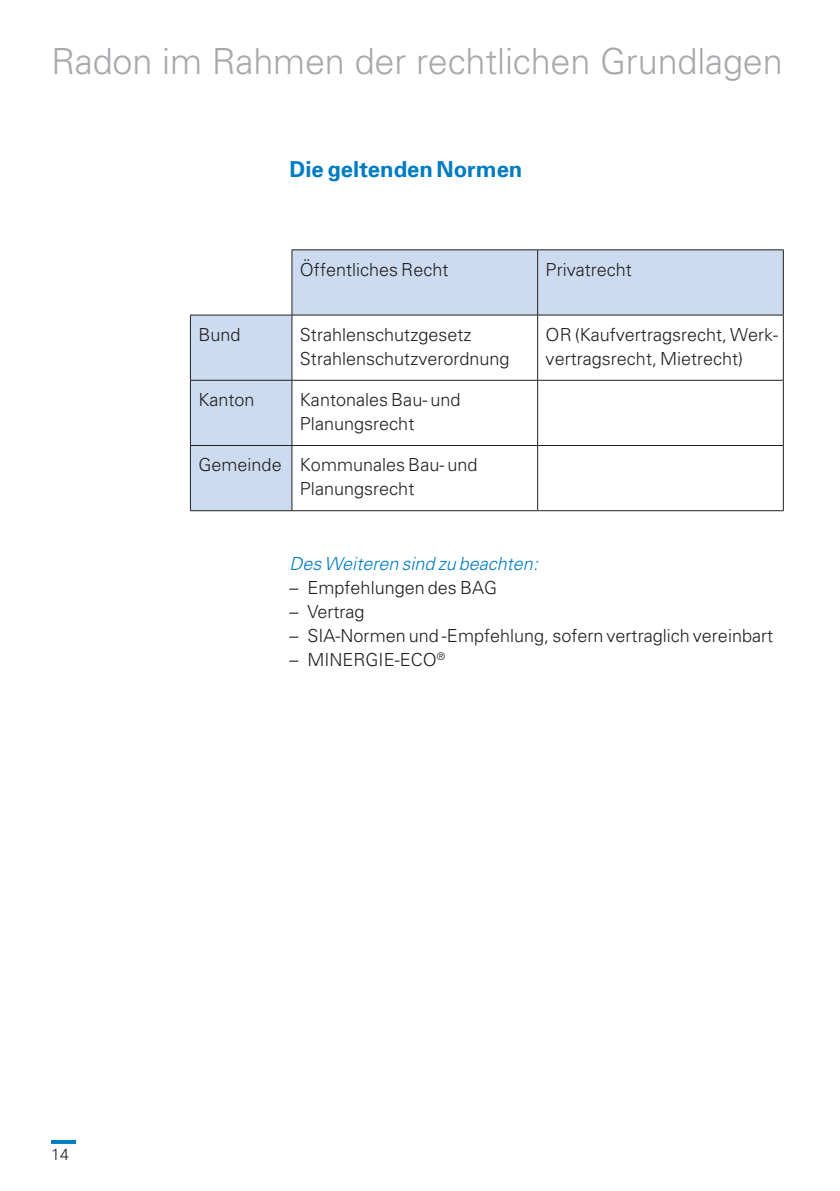
<style>
.page{position:relative;width:840px;height:1191px;background:#fff}
.page>*{position:absolute;margin:0;border:0;box-sizing:border-box;transform-origin:0 0}
.t1{font:300 36px "Univers";letter-spacing:-.005em;color:#a8a9ad}
.t2{font:700 22px "Univers";color:#007cc3}
.t3{font:300 18px/24px "Univers";color:#231f20}
.t4{font:italic 300 18px "Univers";color:#007cc3}
.t5{font:300 16px "Univers";color:#231f20}
</style>
<div class="page">
<svg style="left:51px;top:1140px;width:25px;height:4px"></svg>
<svg style="left:190px;top:250px;width:592px;height:260px"></svg>
<hr style="left:291px;top:249px;width:246px;height:1px;background:#231f20">
<hr style="left:537px;top:249px;width:246px;height:1px;background:#231f20">
<hr style="left:537px;top:250px;width:1px;height:65px;background:#231f20">
<hr style="left:782px;top:250px;width:1px;height:65px;background:#231f20">
<hr style="left:190px;top:380px;width:1px;height:65px;background:#231f20">
<hr style="left:291px;top:380px;width:1px;height:65px;background:#231f20">
<hr style="left:537px;top:380px;width:1px;height:65px;background:#231f20">
<hr style="left:782px;top:380px;width:1px;height:65px;background:#231f20">
<hr style="left:190px;top:445px;width:102px;height:1px;background:#231f20">
<hr style="left:190px;top:446px;width:1px;height:64px;background:#231f20">
<hr style="left:292px;top:445px;width:245px;height:1px;background:#231f20">
<hr style="left:291px;top:446px;width:1px;height:64px;background:#231f20">
<hr style="left:537px;top:445px;width:246px;height:1px;background:#231f20">
<hr style="left:537px;top:446px;width:1px;height:64px;background:#231f20">
<hr style="left:782px;top:446px;width:1px;height:64px;background:#231f20">
<hr style="left:190px;top:510px;width:102px;height:1px;background:#231f20">
<hr style="left:292px;top:510px;width:245px;height:1px;background:#231f20">
<hr style="left:537px;top:510px;width:246px;height:1px;background:#231f20">
<hr style="left:291px;top:250px;width:1px;height:65px;background:#231f20">
<hr style="left:190px;top:315px;width:102px;height:1px;background:#231f20">
<hr style="left:190px;top:315px;width:1px;height:65px;background:#231f20">
<hr style="left:292px;top:315px;width:245px;height:1px;background:#231f20">
<hr style="left:291px;top:315px;width:1px;height:65px;background:#231f20">
<hr style="left:537px;top:315px;width:246px;height:1px;background:#231f20">
<hr style="left:537px;top:315px;width:1px;height:65px;background:#231f20">
<hr style="left:782px;top:315px;width:1px;height:65px;background:#231f20">
<hr style="left:190px;top:380px;width:102px;height:1px;background:#231f20">
<hr style="left:292px;top:380px;width:245px;height:1px;background:#231f20">
<hr style="left:537px;top:380px;width:246px;height:1px;background:#231f20">
<h1 class="t1" style="left:51px;top:40px;width:732px">Radon im Rahmen der rechtlichen Grundlagen</h1>
<p class="t2" style="left:289px;top:155px;width:234px">Die geltenden Normen</p>
<p class="t3" style="left:300px;top:257px;width:150px">Öffentliches Recht</p>
<p class="t3" style="left:545px;top:257px;width:88px">Privatrecht</p>
<p class="t3" style="left:198px;top:322px;width:44px">Bund</p>
<p class="t3" style="left:300px;top:322px;width:211px">Strahlenschutzgesetz<br>Strahlenschutzverordnung</p>
<p class="t3" style="left:545px;top:322px;width:234px">OR (Kaufvertragsrecht, Werk&shy;vertragsrecht, Mietrecht)</p>
<p class="t3" style="left:198px;top:387px;width:58px">Kanton</p>
<p class="t3" style="left:300px;top:387px;width:162px">Kantonales Bau- und<br>Planungsrecht</p>
<p class="t3" style="left:300px;top:452px;width:179px;text-indent:-101px">Gemeinde Kommunales Bau- und<br>Planungsrecht</p>
<p class="t5" style="left:51px;top:1144px;width:19px">14</p>
<p class="t4" style="left:289px;top:553px;width:250px">Des Weiteren sind zu beachten:</p>
<p class="t3" style="left:289px;top:575px;width:209px">– Empfehlungen des BAG</p>
<p class="t3" style="left:289px;top:599px;width:77px">– Vertrag</p>
<p class="t3" style="left:289px;top:623px;width:485px">– SIA-Normen und -Empfehlung, sofern vertraglich vereinbart</p>
<p class="t3" style="left:289px;top:647px;width:157px">– MINERGIE-ECO<sup>®</sup></p>
</div>
